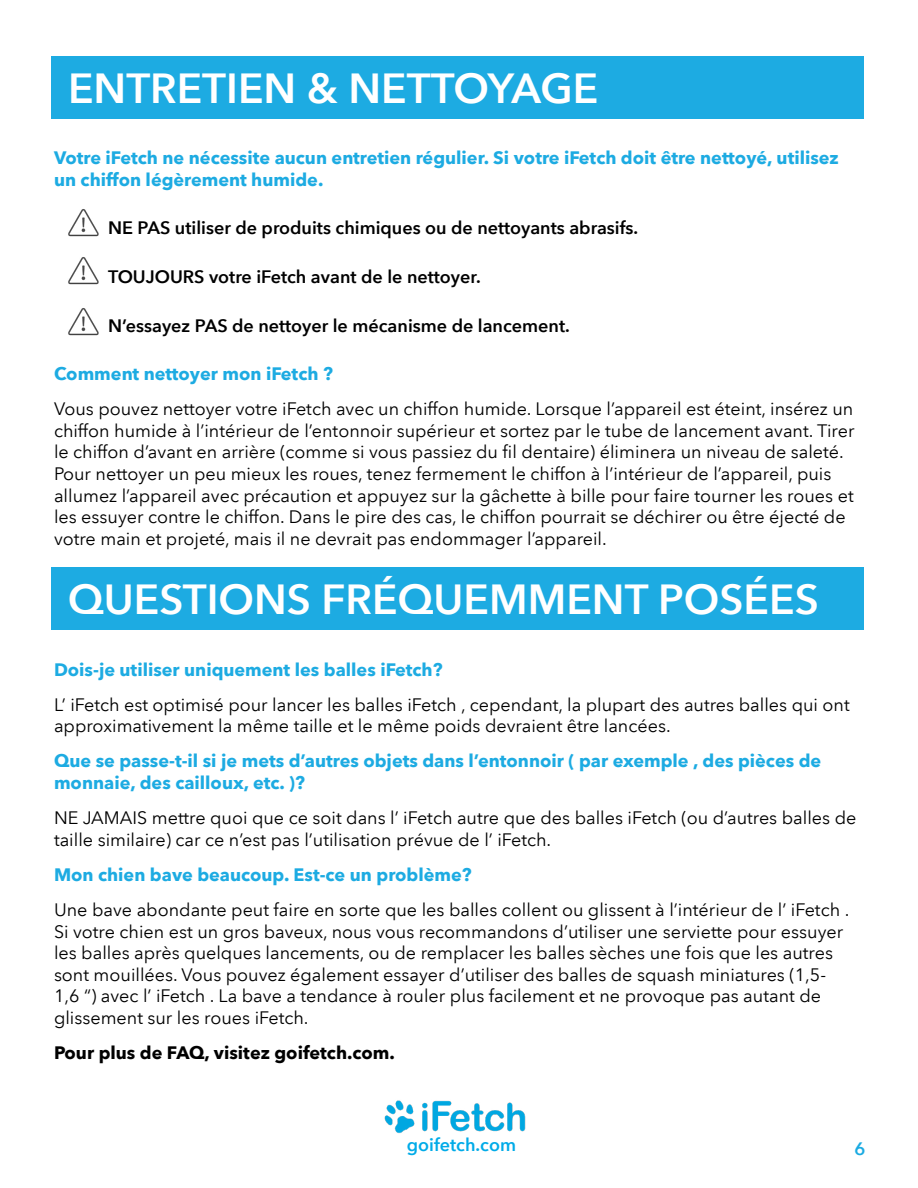
<style>
.page{position:relative;width:918px;height:1188px;background:#fff}
.page>*{position:absolute;margin:0;border:0;box-sizing:border-box;transform-origin:0 0}
.t1{font:600 42px "Avenir Next LT Pro";color:#fff}
.t2{font:18px/21.6px "Avenir Next LT Pro";color:#000}
.t3{font:700 18px/21.6px "Avenir Next LT Pro";color:#1dabe2}
.t4{font:600 18px "Avenir Next LT Pro";color:#000}
.t5{font:700 18px "Avenir Next LT Pro";color:#000}
.t6{font:600 18px "Avenir Next LT Pro";color:#00abe8}
.t7{font:600 18px "Avenir Next LT Pro";color:#1babe2}
</style>
<div class="page">
<img style="left:384px;top:1100px;width:142px;height:33px">
<div style="left:52px;top:56px;width:812px;height:62px;background:#1dabe2"></div>
<img style="left:68px;top:209px;width:31px;height:28px">
<img style="left:68px;top:257px;width:31px;height:28px">
<img style="left:68px;top:308px;width:31px;height:28px">
<div style="left:52px;top:567px;width:812px;height:63px;background:#1dabe2"></div>
<h1 class="t1" style="left:68px;top:62px;width:532px">ENTRETIEN &amp; NETTOYAGE</h1>
<p class="t3" style="left:54px;top:147px;width:786px">Votre iFetch ne nécessite aucun entretien régulier. Si votre iFetch doit être nettoyé, utilisez un chiffon légèrement humide.</p>
<p class="t4" style="left:108px;top:217px;width:532px">NE PAS utiliser de produits chimiques ou de nettoyants abrasifs.</p>
<p class="t4" style="left:108px;top:266px;width:374px">TOUJOURS votre iFetch avant de le nettoyer.</p>
<p class="t4" style="left:108px;top:314px;width:463px">N’essayez PAS de nettoyer le mécanisme de lancement.</p>
<p class="t3" style="left:54px;top:363px;width:280px">Comment nettoyer mon iFetch ?</p>
<p class="t2" style="left:54px;top:398px;width:802px">Vous pouvez nettoyer votre iFetch avec un chiffon humide. Lorsque l’appareil est éteint, insérez un chiffon humide à l’intérieur de l’entonnoir supérieur et sortez par le tube de lancement avant. Tirer le chiffon d’avant en arrière (comme si vous passiez du fil dentaire) éliminera un niveau de saleté.<br>Pour nettoyer un peu mieux les roues, tenez fermement le chiffon à l’intérieur de l’appareil, puis allumez l’appareil avec précaution et appuyez sur la gâchette à bille pour faire tourner les roues et les essuyer contre le chiffon. Dans le pire des cas, le chiffon pourrait se déchirer ou être éjecté de votre main et projeté, mais il ne devrait pas endommager l’appareil.</p>
<h1 class="t1" style="left:68px;top:574px;width:752px">QUESTIONS FRÉQUEMMENT POSÉES</h1>
<p class="t3" style="left:54px;top:658px;width:390px">Dois-je utiliser uniquement les balles iFetch?</p>
<p class="t2" style="left:54px;top:694px;width:797px">L’ iFetch est optimisé pour lancer les balles iFetch , cependant, la plupart des autres balles qui ont approximativement la même taille et le même poids devraient être lancées.</p>
<p class="t3" style="left:54px;top:750px;width:769px">Que se passe-t-il si je mets d’autres objets dans l’entonnoir ( par exemple , des pièces de monnaie, des cailloux, etc. )?</p>
<p class="t2" style="left:54px;top:807px;width:804px">NE JAMAIS mettre quoi que ce soit dans l’ iFetch autre que des balles iFetch (ou d’autres balles de taille similaire) car ce n’est pas l’utilisation prévue de l’ iFetch.</p>
<p class="t3" style="left:54px;top:864px;width:419px">Mon chien bave beaucoup. Est-ce un problème?</p>
<p class="t2" style="left:54px;top:899px;width:797px">Une bave abondante peut faire en sorte que les balles collent ou glissent à l’intérieur de l’ iFetch .<br>Si votre chien est un gros baveux, nous vous recommandons d’utiliser une serviette pour essuyer les balles après quelques lancements, ou de remplacer les balles sèches une fois que les autres sont mouillées. Vous pouvez également essayer d’utiliser des balles de squash miniatures (1,5- 1,6 “) avec l’ iFetch . La bave a tendance à rouler plus facilement et ne provoque pas autant de glissement sur les roues iFetch.</p>
<p class="t5" style="left:54px;top:1042px;width:343px">Pour plus de FAQ, visitez goifetch.com.</p>
<p class="t6" style="left:407px;top:1134px;width:111px">goifetch.com</p>
<p class="t7" style="left:855px;top:1138px;width:12px">6</p>
</div>
